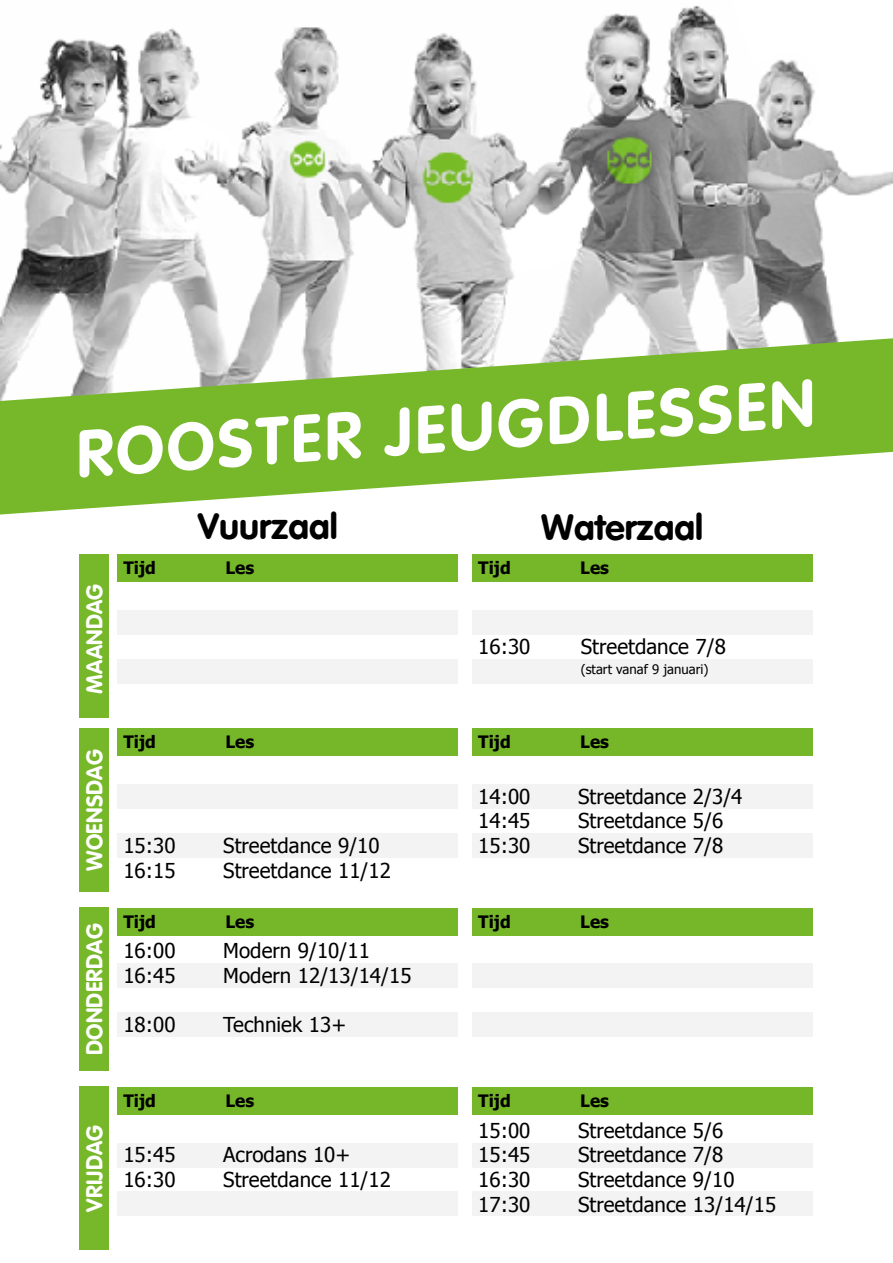
<style>
.page{position:relative;width:893px;height:1263px;background:#fff}
.page>*{position:absolute;margin:0;border:0;box-sizing:border-box;transform-origin:0 0}
.t1{font:65.85px "VAG Rounded Bold";color:#fff}
.t2{font:36px "VAG Rounded Bold";color:#000}
.t3{font:22.65px "VAG Rounded Bold";letter-spacing:.01em;color:#fff}
.t4{font:20.55px "Tahoma";letter-spacing:.005em;color:#000}
.t5{font:700 17.1px "Tahoma";letter-spacing:.005em;color:#000}
.t6{font:13.05px "Tahoma";letter-spacing:.005em;color:#000}
</style>
<div class="page">
<div style="left:117px;top:833px;width:341px;height:24px;background:#f3f3f3"></div>
<div style="left:472px;top:833px;width:340px;height:24px;background:#f3f3f3"></div>
<div style="left:117px;top:784px;width:341px;height:25px;background:#f3f3f3"></div>
<div style="left:117px;top:729px;width:341px;height:27px;background:#76b72a"></div>
<div style="left:472px;top:784px;width:340px;height:25px;background:#f3f3f3"></div>
<div style="left:472px;top:729px;width:340px;height:27px;background:#76b72a"></div>
<div style="left:117px;top:1012px;width:341px;height:25px;background:#f3f3f3"></div>
<div style="left:472px;top:1012px;width:340px;height:25px;background:#f3f3f3"></div>
<div style="left:117px;top:963px;width:341px;height:25px;background:#f3f3f3"></div>
<div style="left:117px;top:908px;width:341px;height:27px;background:#76b72a"></div>
<div style="left:472px;top:963px;width:340px;height:25px;background:#f3f3f3"></div>
<div style="left:472px;top:908px;width:340px;height:27px;background:#76b72a"></div>
<div style="left:117px;top:1191px;width:341px;height:25px;background:#f3f3f3"></div>
<div style="left:472px;top:1191px;width:340px;height:25px;background:#f3f3f3"></div>
<div style="left:117px;top:1143px;width:341px;height:24px;background:#f3f3f3"></div>
<div style="left:117px;top:1087px;width:341px;height:28px;background:#76b72a"></div>
<div style="left:472px;top:1143px;width:340px;height:24px;background:#f3f3f3"></div>
<div style="left:472px;top:1087px;width:340px;height:28px;background:#76b72a"></div>
<div style="left:79px;top:728px;width:30px;height:164px;background:#76b82a"></div>
<div style="left:117px;top:659px;width:341px;height:24px;background:#f3f3f3"></div>
<div style="left:472px;top:659px;width:340px;height:24px;background:#f3f3f3"></div>
<div style="left:117px;top:610px;width:341px;height:25px;background:#f3f3f3"></div>
<div style="left:117px;top:555px;width:341px;height:27px;background:#76b72a"></div>
<div style="left:472px;top:610px;width:340px;height:25px;background:#f3f3f3"></div>
<div style="left:472px;top:555px;width:340px;height:27px;background:#76b72a"></div>
<div style="left:79px;top:554px;width:30px;height:164px;background:#76b82a"></div>
<div style="left:79px;top:907px;width:30px;height:164px;background:#76b82a"></div>
<div style="left:79px;top:1086px;width:30px;height:164px;background:#76b82a"></div>
<img style="left:0;top:5px;width:893px;height:333px">
<svg style="left:0;top:338px;width:893px;height:176px;fill:#76b82a"></svg>
<h1 class="t1" style="left:72px;top:416px;width:741px;rotate:-4deg">ROOSTER JEUGDLESSEN</h1>
<h2 class="t2" style="left:198px;top:506px;width:141px">Vuurzaal</h2>
<h2 class="t2" style="left:541px;top:506px;width:163px">Waterzaal</h2>
<p class="t3" style="left:81px;top:694px;width:112px;rotate:-90deg">MAANDAG</p>
<p class="t3" style="left:81px;top:871px;width:123px;rotate:-90deg">WOENSDAG</p>
<p class="t3" style="left:81px;top:1055px;width:133px;rotate:-90deg">DONDERDAG</p>
<p class="t3" style="left:81px;top:1212px;width:89px;rotate:-90deg">VRIJDAG</p>
<p class="t5" style="left:123px;top:556px;width:34px">Tijd</p>
<p class="t5" style="left:225px;top:556px;width:30px">Les</p>
<p class="t5" style="left:478px;top:556px;width:34px">Tijd</p>
<p class="t5" style="left:580px;top:556px;width:30px">Les</p>
<p class="t5" style="left:123px;top:730px;width:34px">Tijd</p>
<p class="t5" style="left:225px;top:730px;width:30px">Les</p>
<p class="t4" style="left:123px;top:832px;width:54px">15:30</p>
<p class="t4" style="left:223px;top:832px;width:158px">Streetdance 9/10</p>
<p class="t4" style="left:123px;top:856px;width:54px">16:15</p>
<p class="t4" style="left:223px;top:856px;width:169px">Streetdance 11/12</p>
<p class="t5" style="left:123px;top:909px;width:34px">Tijd</p>
<p class="t5" style="left:225px;top:909px;width:30px">Les</p>
<p class="t4" style="left:123px;top:937px;width:54px">16:00</p>
<p class="t4" style="left:223px;top:937px;width:148px">Modern 9/10/11</p>
<p class="t4" style="left:123px;top:962px;width:54px">16:45</p>
<p class="t4" style="left:223px;top:962px;width:190px">Modern 12/13/14/15</p>
<p class="t4" style="left:123px;top:1011px;width:54px">18:00</p>
<p class="t4" style="left:223px;top:1011px;width:125px">Techniek 13+</p>
<p class="t5" style="left:123px;top:1089px;width:34px">Tijd</p>
<p class="t5" style="left:225px;top:1089px;width:30px">Les</p>
<p class="t4" style="left:123px;top:1141px;width:54px">15:45</p>
<p class="t4" style="left:223px;top:1141px;width:129px">Acrodans 10+</p>
<p class="t4" style="left:123px;top:1166px;width:54px">16:30</p>
<p class="t4" style="left:223px;top:1166px;width:169px">Streetdance 11/12</p>
<p class="t4" style="left:478px;top:633px;width:54px">16:30</p>
<p class="t4" style="left:581px;top:633px;width:147px">Streetdance 7/8</p>
<p class="t6" style="left:581px;top:660px;width:129px">(start vanaf 9 januari)</p>
<p class="t5" style="left:478px;top:730px;width:34px">Tijd</p>
<p class="t5" style="left:580px;top:730px;width:30px">Les</p>
<p class="t4" style="left:478px;top:783px;width:54px">14:00</p>
<p class="t4" style="left:578px;top:783px;width:166px">Streetdance 2/3/4</p>
<p class="t4" style="left:478px;top:807px;width:54px">14:45</p>
<p class="t4" style="left:578px;top:807px;width:147px">Streetdance 5/6</p>
<p class="t4" style="left:478px;top:832px;width:54px">15:30</p>
<p class="t4" style="left:578px;top:832px;width:147px">Streetdance 7/8</p>
<p class="t5" style="left:478px;top:909px;width:34px">Tijd</p>
<p class="t5" style="left:580px;top:909px;width:30px">Les</p>
<p class="t5" style="left:478px;top:1089px;width:34px">Tijd</p>
<p class="t5" style="left:580px;top:1089px;width:30px">Les</p>
<p class="t4" style="left:478px;top:1116px;width:54px">15:00</p>
<p class="t4" style="left:578px;top:1116px;width:147px">Streetdance 5/6</p>
<p class="t4" style="left:478px;top:1141px;width:54px">15:45</p>
<p class="t4" style="left:578px;top:1141px;width:147px">Streetdance 7/8</p>
<p class="t4" style="left:478px;top:1166px;width:54px">16:30</p>
<p class="t4" style="left:578px;top:1166px;width:158px">Streetdance 9/10</p>
<p class="t4" style="left:478px;top:1190px;width:54px">17:30</p>
<p class="t4" style="left:578px;top:1190px;width:200px">Streetdance 13/14/15</p>
</div>
